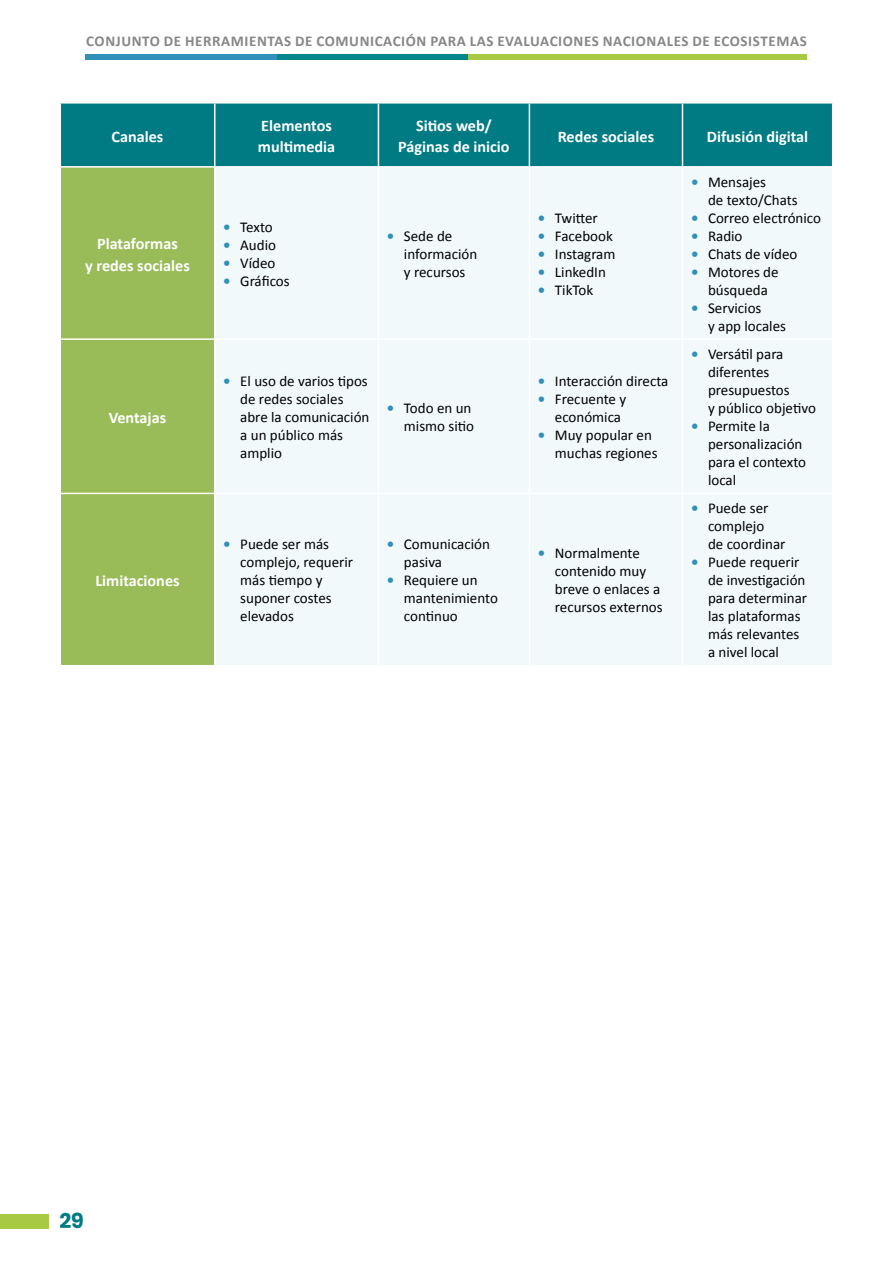
<style>
.page{position:relative;width:893px;height:1263px;background:#fff}
.page>*{position:absolute;margin:0;border:0;box-sizing:border-box;transform-origin:0 0}
.t1{font:700 21px "Poppins";color:#007b83}
.BODY_TABLE{font:700 16.2px/21.6px "Calibri";color:#fff}
.t2{font:15px/18px "Calibri";color:#000}
.t3{font:700 15px "Calibri";letter-spacing:.04em;color:#878787}
.s1{font-weight:700;color:#3090ba}
</style>
<div class="page">
<div style="left:0;top:1214px;width:49px;height:14px;background:#a7c944"></div>
<div style="left:86px;top:55px;width:191px;height:5px;background:#3090ba"></div>
<div style="left:277px;top:55px;width:191px;height:5px;background:#06878b"></div>
<div style="left:468px;top:55px;width:339px;height:5px;background:#a7c944"></div>
<div style="left:61px;top:104px;width:771px;height:62px;background:#007b83"></div>
<div style="left:61px;top:168px;width:153px;height:497px;background:#99bc59"></div>
<div style="left:216px;top:168px;width:616px;height:497px;background:#f1f9fb"></div>
<hr style="left:214px;top:104px;width:1px;height:62px;background:#fff">
<hr style="left:378px;top:104px;width:1px;height:62px;background:#fff">
<hr style="left:529px;top:104px;width:1px;height:62px;background:#fff">
<hr style="left:682px;top:104px;width:1px;height:62px;background:#fff">
<hr style="left:378px;top:168px;width:1px;height:170px;background:#fff">
<hr style="left:529px;top:168px;width:1px;height:170px;background:#fff">
<hr style="left:682px;top:168px;width:1px;height:170px;background:#fff">
<hr style="left:215px;top:338px;width:163px;height:2px;background:#fff">
<hr style="left:215px;top:493px;width:163px;height:1px;background:#fff">
<hr style="left:378px;top:338px;width:151px;height:2px;background:#fff">
<hr style="left:378px;top:340px;width:1px;height:153px;background:#fff">
<hr style="left:378px;top:493px;width:151px;height:1px;background:#fff">
<hr style="left:378px;top:494px;width:1px;height:171px;background:#fff">
<hr style="left:529px;top:338px;width:153px;height:2px;background:#fff">
<hr style="left:529px;top:340px;width:1px;height:153px;background:#fff">
<hr style="left:529px;top:493px;width:153px;height:1px;background:#fff">
<hr style="left:529px;top:494px;width:1px;height:171px;background:#fff">
<hr style="left:682px;top:338px;width:151px;height:2px;background:#fff">
<hr style="left:682px;top:340px;width:1px;height:153px;background:#fff">
<hr style="left:682px;top:493px;width:151px;height:1px;background:#fff">
<hr style="left:682px;top:494px;width:1px;height:171px;background:#fff">
<hr style="left:60px;top:338px;width:155px;height:2px;background:#fff">
<hr style="left:60px;top:493px;width:155px;height:1px;background:#fff">
<p class="t3" style="left:86px;top:31px;width:722px">CONJUNTO DE HERRAMIENTAS DE COMUNICACIÓN PARA LAS EVALUACIONES NACIONALES DE ECOSISTEMAS</p>
<p class="BODY_TABLE" style="left:112px;top:125px;width:53px">Canales</p>
<p class="BODY_TABLE" style="left:258px;top:114px;width:79px">Elementos multimedia</p>
<p class="BODY_TABLE" style="left:416px;top:114px;width:77px">Sitios web/</p>
<p class="BODY_TABLE" style="left:398px;top:136px;width:113px">Páginas de inicio</p>
<p class="BODY_TABLE" style="left:85px;top:232px;width:106px;text-align:center">Plataformas<br>y redes sociales</p>
<p class="t2" style="left:223px;top:217px;width:51px"><span class="s1">•</span> Texto</p>
<p class="t2" style="left:223px;top:235px;width:54px"><span class="s1">•</span> Audio</p>
<p class="t2" style="left:223px;top:253px;width:54px"><span class="s1">•</span> Vídeo</p>
<p class="t2" style="left:223px;top:271px;width:68px"><span class="s1">•</span> Gráficos</p>
<p class="t2" style="left:404px;top:226px;width:75px;text-indent:-17px"><span class="s1">•</span> Sede de información y recursos</p>
<p class="BODY_TABLE" style="left:109px;top:406px;width:59px">Ventajas</p>
<p class="BODY_TABLE" style="left:95px;top:570px;width:86px">Limitaciones</p>
<p class="t2" style="left:240px;top:371px;width:131px;text-indent:-17px"><span class="s1">•</span> El uso de varios tipos de redes sociales abre la comunicación a un público más amplio</p>
<p class="t2" style="left:387px;top:398px;width:89px;text-align:right"><span class="s1">•</span> Todo en un mismo sitio</p>
<p class="t2" style="left:240px;top:534px;width:114px;text-indent:-17px"><span class="s1">•</span> Puede ser más complejo, requerir más tiempo y suponer costes elevados</p>
<p class="t2" style="left:404px;top:534px;width:88px;text-indent:-17px"><span class="s1">•</span> Comunicación pasiva</p>
<p class="t2" style="left:404px;top:570px;width:95px;text-indent:-17px"><span class="s1">•</span> Requiere un mantenimiento continuo</p>
<p class="BODY_TABLE" style="left:558px;top:125px;width:98px">Redes sociales</p>
<p class="BODY_TABLE" style="left:707px;top:125px;width:103px">Difusión digital</p>
<p class="t2" style="left:538px;top:208px;width:61px"><span class="s1">•</span> Twitter</p>
<p class="t2" style="left:538px;top:226px;width:77px"><span class="s1">•</span> Facebook</p>
<p class="t2" style="left:538px;top:244px;width:79px"><span class="s1">•</span> Instagram</p>
<p class="t2" style="left:538px;top:262px;width:69px"><span class="s1">•</span> LinkedIn</p>
<p class="t2" style="left:538px;top:280px;width:57px"><span class="s1">•</span> TikTok</p>
<p class="t2" style="left:538px;top:371px;width:132px"><span class="s1">•</span> Interacción directa</p>
<p class="t2" style="left:555px;top:389px;width:73px;text-indent:-17px"><span class="s1">•</span> Frecuente y económica</p>
<p class="t2" style="left:555px;top:425px;width:104px;text-indent:-17px"><span class="s1">•</span> Muy popular en muchas regiones</p>
<p class="t2" style="left:555px;top:543px;width:109px;text-indent:-17px"><span class="s1">•</span> Normalmente contenido muy breve o enlaces a recursos externos</p>
<p class="t2" style="left:708px;top:172px;width:91px;text-indent:-17px"><span class="s1">•</span> Mensajes<br>de texto/Chats</p>
<p class="t2" style="left:691px;top:208px;width:132px"><span class="s1">•</span> Correo electrónico</p>
<p class="t2" style="left:691px;top:226px;width:53px"><span class="s1">•</span> Radio</p>
<p class="t2" style="left:691px;top:244px;width:108px"><span class="s1">•</span> Chats de vídeo</p>
<p class="t2" style="left:691px;top:262px;width:89px;text-align:center"><span class="s1">•</span> Motores de búsqueda</p>
<p class="t2" style="left:708px;top:298px;width:80px;text-indent:-17px"><span class="s1">•</span> Servicios<br>y app locales</p>
<p class="t2" style="left:708px;top:344px;width:109px;text-indent:-17px"><span class="s1">•</span> Versátil para diferentes presupuestos<br>y público objetivo</p>
<p class="t2" style="left:708px;top:416px;width:100px;text-indent:-17px"><span class="s1">•</span> Permite la personalización para el contexto local</p>
<p class="t2" style="left:708px;top:498px;width:79px;text-indent:-17px"><span class="s1">•</span> Puede ser complejo<br>de coordinar</p>
<p class="t2" style="left:708px;top:552px;width:101px;text-indent:-17px"><span class="s1">•</span> Puede requerir de investigación para determinar las plataformas más relevantes a nivel local</p>
<h1 class="t1" style="left:59px;top:1209px;width:26px">29</h1>
</div>
